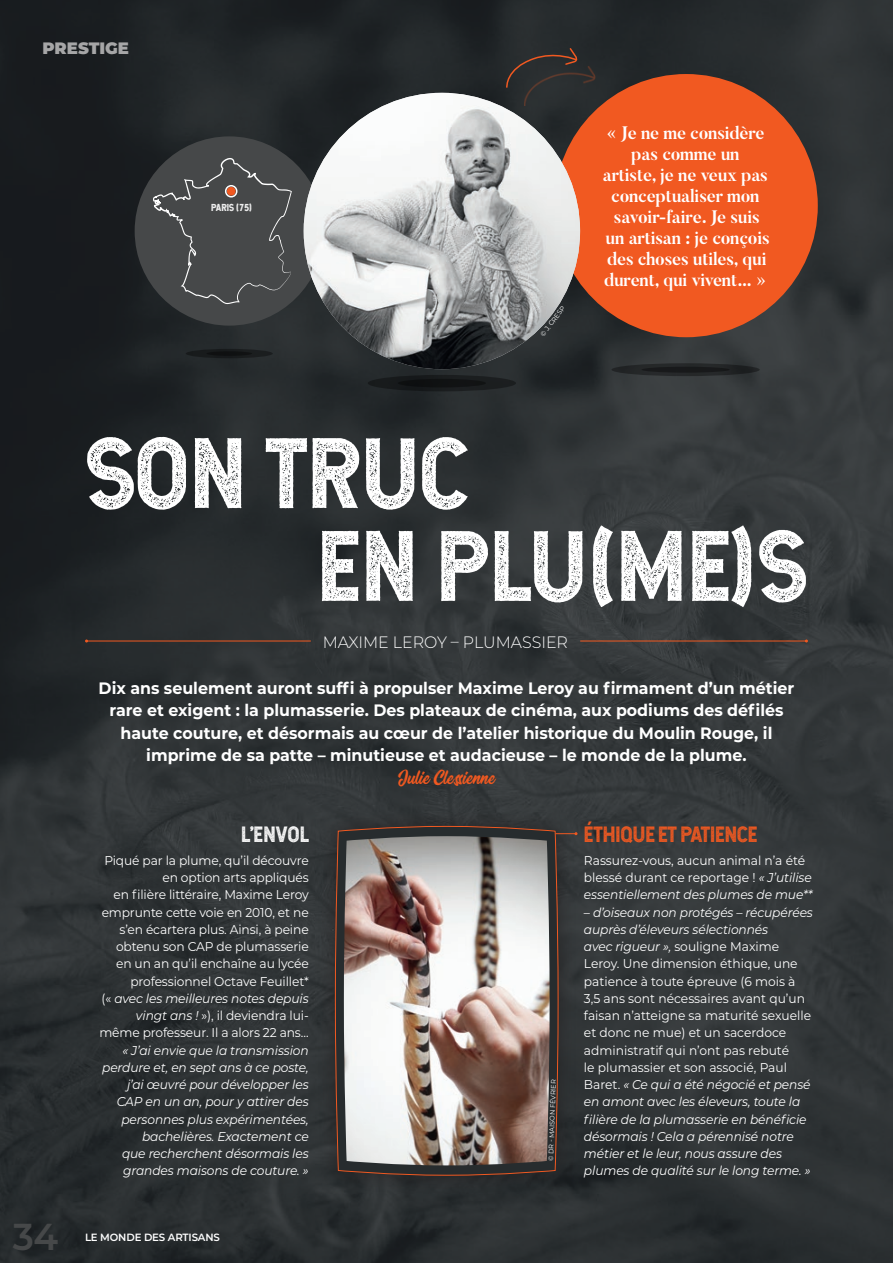
<style>
.page{position:relative;width:893px;height:1263px;background:#fff}
.page>*{position:absolute;margin:0;border:0;box-sizing:border-box;transform-origin:0 0}
.t1{font:95.1px/92.8px "Hansief Rough";color:#fff}
.t2{font:600 37.5px "Montserrat";color:#464849}
.t3{font:25.5px "Oraqle Script";color:#f15921}
.t4{font:21px "Hansief Rough";letter-spacing:-.01em;color:#f15921}
.t5{font:21px "Hansief Rough";color:#fff}
.t6{font:700 18px/21px "Butler";letter-spacing:-.01em;color:#fff;text-align:center;scale:.96 1}
.t7{font:700 16.5px/22.5px "Montserrat";color:#fff;text-align:center;scale:.96 1}
.t8{font:300 16.5px "Montserrat";color:#fff;scale:.96 1}
.t9{font:900 16.5px "Montserrat";color:#a6a6a7}
.t10{font:italic 12.75px/17.2px "Montserrat";letter-spacing:-.01em;color:#fff;text-align:right;scale:.96 1}
.t11{font:12.75px/17.2px "Montserrat";letter-spacing:-.01em;color:#fff;text-align:right;scale:.96 1}
.t12{font:600 10.5px "Montserrat";letter-spacing:-.015em;color:#fff}
.t13{font:9.6px "Hansief Rough";color:#fff}
.t14{font:6.75px "Montserrat";color:#fff}
.s1{font-style:italic}
.s2{font-style:normal}
</style>
<div class="page">
<img style="left:0;top:0;width:893px;height:1263px">
<div style="left:316px;top:807px;width:261px;height:387px;background:#2f3334"></div>
<svg style="left:335px;top:826px;width:224px;height:350px"></svg>
<hr style="left:87px;top:641px;width:224px;height:1px;background:#f15921">
<hr style="left:580px;top:641px;width:226px;height:1px;background:#f15921">
<div style="left:524px;top:66px;width:71px;height:40px;background:#f15921;opacity:.3"></div>
<svg style="left:505px;top:47px;width:73px;height:42px;background:#342f2e"></svg>
<div style="left:135px;top:136px;width:189px;height:190px;background:#464849;border-radius:50%"></div>
<div style="left:555px;top:74px;width:263px;height:263px;background:#f15921;border-radius:50%"></div>
<svg style="left:153px;top:158px;width:139px;height:146px"></svg>
<div style="left:228px;top:188px;width:7px;height:7px;background:#f15921;border-radius:50%"></div>
<div style="left:227px;top:187px;width:9px;height:9px;border:2px solid #f15921;border-radius:50%"></div>
<div style="left:225px;top:185px;width:12px;height:12px;border:2px solid #fff;border-radius:50%"></div>
<img style="left:304px;top:93px;width:276px;height:276px;border-radius:138px">
<div style="left:368px;top:375px;width:148px;height:16px;background:#181b1d;border-radius:50%"></div>
<div style="left:611px;top:363px;width:149px;height:13px;background:#242728;border-radius:50%"></div>
<div style="left:186px;top:349px;width:87px;height:9px;background:#181b1d;border-radius:50%"></div>
<svg style="left:555px;top:832px;width:22px;height:3px"></svg>
<div style="left:206px;top:351px;width:46px;height:5px;background:#0f1112;border-radius:50%"></div>
<div style="left:398px;top:379px;width:88px;height:8px;background:#101212;border-radius:50%"></div>
<div style="left:641px;top:367px;width:89px;height:6px;background:#18191b;border-radius:50%"></div>
<img style="left:344px;top:836px;width:206px;height:329px">
<p class="t9" style="left:43px;top:36px;width:88px">PRESTIGE</p>
<p class="t13" style="left:211px;top:202px;width:42px">PARIS (75)</p>
<p class="t14" style="left:538px;top:333px;width:37px;rotate:-53deg">© J. CRESP</p>
<h3 class="t6" style="left:603px;top:122px;width:175px">« Je ne me considère pas comme un<br>artiste, je ne veux pas conceptualiser mon savoir-faire. Je suis un artisan : je conçois des choses utiles, qui durent, qui vivent… »</h3>
<h1 class="t1" style="left:317px;top:425px;width:492px;text-indent:-231px">SON TRUC<br>EN PLU(ME)S</h1>
<p class="t8" style="left:323px;top:630px;width:257px">MAXIME LEROY – PLUMASSIER</p>
<p class="t7" style="left:99px;top:676px;width:726px">Dix ans seulement auront suffi à propulser Maxime Leroy au firmament d’un métier rare et exigent : la plumasserie. Des plateaux de cinéma, aux podiums des défilés haute couture, et désormais au cœur de l’atelier historique du Moulin Rouge, il imprime de sa patte – minutieuse et audacieuse – le monde de la plume.</p>
<h3 class="t3" style="left:398px;top:765px;width:98px">Julie Clessienne</h3>
<h3 class="t5" style="left:241px;top:820px;width:69px">L’ENVOL</h3>
<p class="t11" style="left:99px;top:851px;width:220px">Piqué par la plume, qu’il découvre en option arts appliqués<br>en filière littéraire, Maxime Leroy emprunte cette voie en 2010, et ne s’en écartera plus. Ainsi, à peine obtenu son CAP de plumasserie en un an qu’il enchaîne au lycée professionnel Octave Feuillet*<br>(« <span class="s1">avec les meilleures notes depuis vingt ans !</span> »), il deviendra lui&shy;même professeur. Il a alors 22 ans…</p>
<p class="t10" style="left:102px;top:1041px;width:217px">« J’ai envie que la transmission perdure et, en sept ans à ce poste, j’ai œuvré pour développer les<br>CAP en un an, pour y attirer des personnes plus expérimentées, bachelières. Exactement ce<br>que recherchent désormais les grandes maisons de couture. »</p>
<h2 class="t2" style="left:13px;top:1210px;width:47px">34</h2>
<p class="t12" style="left:85px;top:1229px;width:136px">LE MONDE DES ARTISANS</p>
<p class="t14" style="left:546px;top:1161px;width:83px;rotate:-88deg">© DR - MAISON FÉVRIER</p>
<h3 class="t4" style="left:584px;top:820px;width:174px">ÉTHIQUE ET PATIENCE</h3>
<p class="t11" style="left:584px;top:851px;width:240px;text-align:left">Rassurez-vous, aucun animal n’a été blessé durant ce reportage ! <span class="s1">« J’utilise essentiellement des plumes de mue**</span></p>
<p class="t10" style="left:584px;top:903px;width:240px;text-align:left">– d’oiseaux non protégés – récupérées auprès d’éleveurs sélectionnés<br>avec rigueur », <span class="s2">souligne Maxime Leroy. Une dimension éthique, une patience à toute épreuve (6 mois à 3,5 ans sont nécessaires avant qu’un faisan n’atteigne sa maturité sexuelle et donc ne mue) et un sacerdoce administratif qui n’ont pas rebuté<br>le plumassier et son associé, Paul Baret.</span> « Ce qui a été négocié et pensé en amont avec les éleveurs, toute la filière de la plumasserie en bénéficie désormais ! Cela a pérennisé notre métier et le leur, nous assure des plumes de qualité sur le long terme. »</p>
</div>
